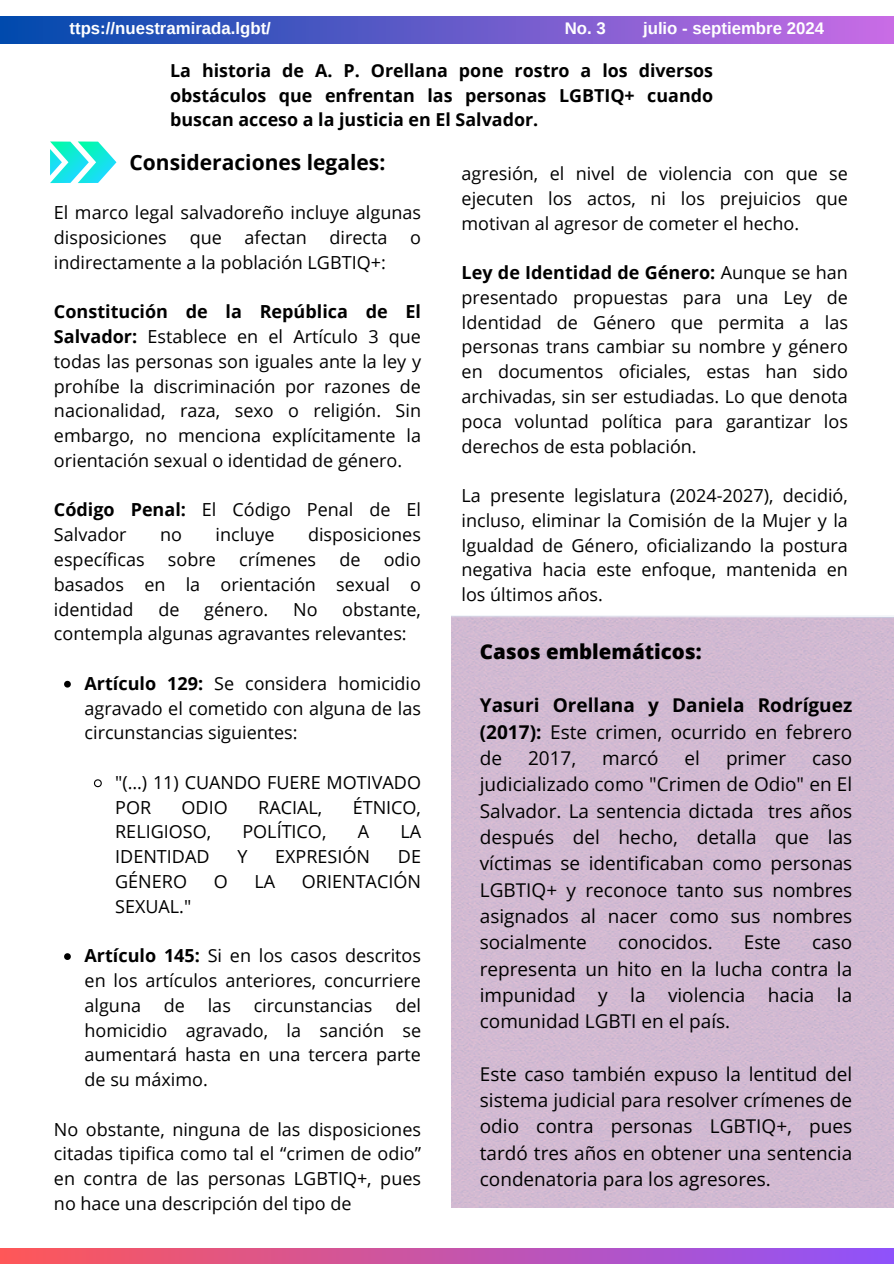
<style>
.page{position:relative;width:894px;height:1264px;background:#fff}
.page>*{position:absolute;margin:0;border:0;box-sizing:border-box;transform-origin:0 0}
.t1{font:700 21px "Open Sans";color:#000}
.t2{font:800 20.4px "Open Sans";color:#000}
.t3{font:19.05px/26.2px "Open Sans";color:#000;text-align:justify}
.t4{font:700 19.05px/26.2px "Open Sans";color:#000;text-align:justify}
.t5{font:18px/24.8px "Open Sans";color:#000;text-align:justify}
.t6{font:700 17.85px/24.8px "Open Sans";color:#000;text-align:justify}
.t7{font:700 16.8px "Arimo";color:#fff}
.s1{font-weight:700}
.s2{font-weight:400}
</style>
<div class="page">
<div style="left:0;top:17px;width:893px;height:26px;background:linear-gradient(to right,#004aad,#c96ce6)"></div>
<svg style="left:0;top:1248px;width:893px;height:15px;background:#c654a9"></svg>
<svg style="left:50px;top:141px;width:66px;height:42px"></svg>
<svg style="left:64px;top:680px;width:7px;height:7px"></svg>
<svg style="left:93px;top:779px;width:9px;height:9px"></svg>
<svg style="left:64px;top:953px;width:7px;height:6px"></svg>
<h3 class="t7" style="left:69px;top:19px;width:203px">ttps://nuestramirada.lgbt/</h3>
<h3 class="t7" style="left:564px;top:19px;width:43px">No. 3</h3>
<h3 class="t7" style="left:643px;top:19px;width:182px">julio - septiembre 2024</h3>
<h3 class="t6" style="left:170px;top:58px;width:544px">La historia de A. P. Orellana pone rostro a los diversos obstáculos que enfrentan las personas LGBTIQ+ cuando buscan acceso a la justicia en El Salvador.</h3>
<p class="t1" style="left:129px;top:148px;width:257px">Consideraciones legales:</p>
<h1 class="t5" style="left:54px;top:200px;width:368px">El marco legal salvadoreño incluye algunas disposiciones</h1>
<h1 class="t5" style="left:190px;top:225px;width:34px">que</h1>
<h1 class="t5" style="left:244px;top:225px;width:64px">afectan</h1>
<h1 class="t5" style="left:329px;top:225px;width:59px">directa</h1>
<h1 class="t5" style="left:410px;top:225px;width:12px">o</h1>
<h1 class="t5" style="left:54px;top:249px;width:333px">indirectamente a la población LGBTIQ+:</h1>
<p class="t5" style="left:54px;top:299px;width:368px"><span class="s1">Constitución de la República de El Salvador:</span> Establece en el Artículo 3 que todas las personas son iguales ante la ley y prohíbe la discriminación por razones de nacionalidad, raza, sexo o religión. Sin embargo, no menciona explícitamente la orientación sexual o identidad de género.</p>
<p class="t5" style="left:54px;top:497px;width:368px"><span class="s1">Código Penal:</span> El Código Penal de El<br>Salvador</p>
<p class="t5" style="left:160px;top:522px;width:23px">no</p>
<p class="t5" style="left:215px;top:522px;width:60px">incluye</p>
<p class="t5" style="left:308px;top:522px;width:114px">disposiciones</p>
<p class="t5" style="left:54px;top:546px;width:92px">específicas</p>
<p class="t5" style="left:168px;top:546px;width:49px">sobre</p>
<p class="t5" style="left:239px;top:546px;width:79px">crímenes</p>
<p class="t5" style="left:339px;top:546px;width:23px">de</p>
<p class="t5" style="left:54px;top:546px;width:368px;text-indent:330px">odio basados en la orientación sexual o identidad</p>
<p class="t5" style="left:158px;top:596px;width:23px">de</p>
<p class="t5" style="left:204px;top:596px;width:66px">género.</p>
<p class="t5" style="left:293px;top:596px;width:26px">No</p>
<p class="t5" style="left:54px;top:596px;width:368px;text-indent:288px">obstante, contempla algunas agravantes relevantes:</p>
<p class="t5" style="left:84px;top:670px;width:338px"><span class="s1">Artículo 129:</span> Se considera homicidio agravado el cometido con alguna de las circunstancias siguientes:</p>
<p class="t5" style="left:115px;top:769px;width:307px">"(…) 11) CUANDO FUERE MOTIVADO<br>POR</p>
<p class="t5" style="left:181px;top:794px;width:48px">ODIO</p>
<p class="t5" style="left:258px;top:794px;width:65px">RACIAL,</p>
<p class="t5" style="left:352px;top:794px;width:70px">ÉTNICO,</p>
<p class="t5" style="left:115px;top:819px;width:97px">RELIGIOSO,</p>
<p class="t5" style="left:242px;top:819px;width:85px">POLÍTICO,</p>
<p class="t5" style="left:357px;top:819px;width:13px">A</p>
<p class="t5" style="left:400px;top:819px;width:22px">LA</p>
<p class="t5" style="left:115px;top:843px;width:96px">IDENTIDAD</p>
<p class="t5" style="left:237px;top:843px;width:12px">Y</p>
<p class="t5" style="left:275px;top:843px;width:96px">EXPRESIÓN</p>
<p class="t5" style="left:398px;top:843px;width:25px">DE</p>
<p class="t5" style="left:115px;top:868px;width:73px">GÉNERO</p>
<p class="t5" style="left:214px;top:868px;width:16px">O</p>
<p class="t5" style="left:254px;top:868px;width:22px">LA</p>
<p class="t5" style="left:302px;top:868px;width:120px">ORIENTACIÓN</p>
<p class="t5" style="left:115px;top:893px;width:78px">SEXUAL."</p>
<p class="t5" style="left:84px;top:942px;width:338px"><span class="s1">Artículo 145:</span> Si en los casos descritos en los artículos anteriores, concurriere alguna</p>
<p class="t5" style="left:84px;top:992px;width:338px;text-indent:311px">del homicidio agravado, la sanción se aumentará hasta en una tercera parte de su máximo.</p>
<p class="t5" style="left:54px;top:1116px;width:368px">No obstante, ninguna de las disposiciones citadas tipifica como tal el “crimen de odio” en contra de las personas LGBTIQ+, pues no hace una descripción del tipo de</p>
<p class="t5" style="left:164px;top:992px;width:23px">de</p>
<p class="t5" style="left:208px;top:992px;width:25px">las</p>
<p class="t5" style="left:253px;top:992px;width:120px">circunstancias</p>
<p class="t5" style="left:461px;top:161px;width:388px">agresión, el nivel de violencia con que se ejecuten los actos, ni los prejuicios que motivan al agresor de cometer el hecho.</p>
<p class="t5" style="left:461px;top:260px;width:388px"><span class="s1">Ley de Identidad de Género:</span> Aunque se han presentado propuestas para una Ley de Identidad de Género que permita a las personas trans cambiar su nombre y género en documentos oficiales, estas han sido archivadas, sin ser estudiadas. Lo que denota poca voluntad política para garantizar los derechos de esta población.</p>
<p class="t5" style="left:461px;top:482px;width:388px">La presente legislatura (2024-2027), decidió, incluso, eliminar la Comisión de la Mujer y la Igualdad de Género, oficializando la postura negativa hacia este enfoque, mantenida en los últimos años.</p>
<p class="t2" style="left:479px;top:636px;width:223px">Casos emblemáticos:</p>
<h1 class="t4" style="left:479px;top:691px;width:374px">Yasuri Orellana y Daniela Rodríguez (2017): <span class="s2">Este crimen, ocurrido en febrero de</span></h1>
<h1 class="t3" style="left:528px;top:744px;width:50px">2017,</h1>
<h1 class="t3" style="left:602px;top:744px;width:58px">marcó</h1>
<h1 class="t3" style="left:684px;top:744px;width:17px">el</h1>
<h1 class="t3" style="left:725px;top:744px;width:62px">primer</h1>
<h1 class="t3" style="left:479px;top:744px;width:374px;text-indent:332px">caso judicializado como "Crimen de Odio" en El Salvador. La sentencia dictada tres años después del hecho, detalla que las víctimas se identificaban como personas LGBTIQ+ y reconoce tanto sus nombres asignados al nacer como sus nombres socialmente</h1>
<h1 class="t3" style="left:618px;top:928px;width:96px">conocidos.</h1>
<h1 class="t3" style="left:743px;top:928px;width:39px">Este</h1>
<h1 class="t3" style="left:479px;top:928px;width:374px;text-indent:332px">caso representa un hito en la lucha contra la impunidad y la violencia hacia la comunidad LGBTI en el país.</h1>
<h2 class="t3" style="left:479px;top:1060px;width:374px">Este caso también expuso la lentitud del sistema judicial para resolver crímenes de odio contra personas LGBTIQ+, pues tardó tres años en obtener una sentencia condenatoria para los agresores.</h2>
</div>
